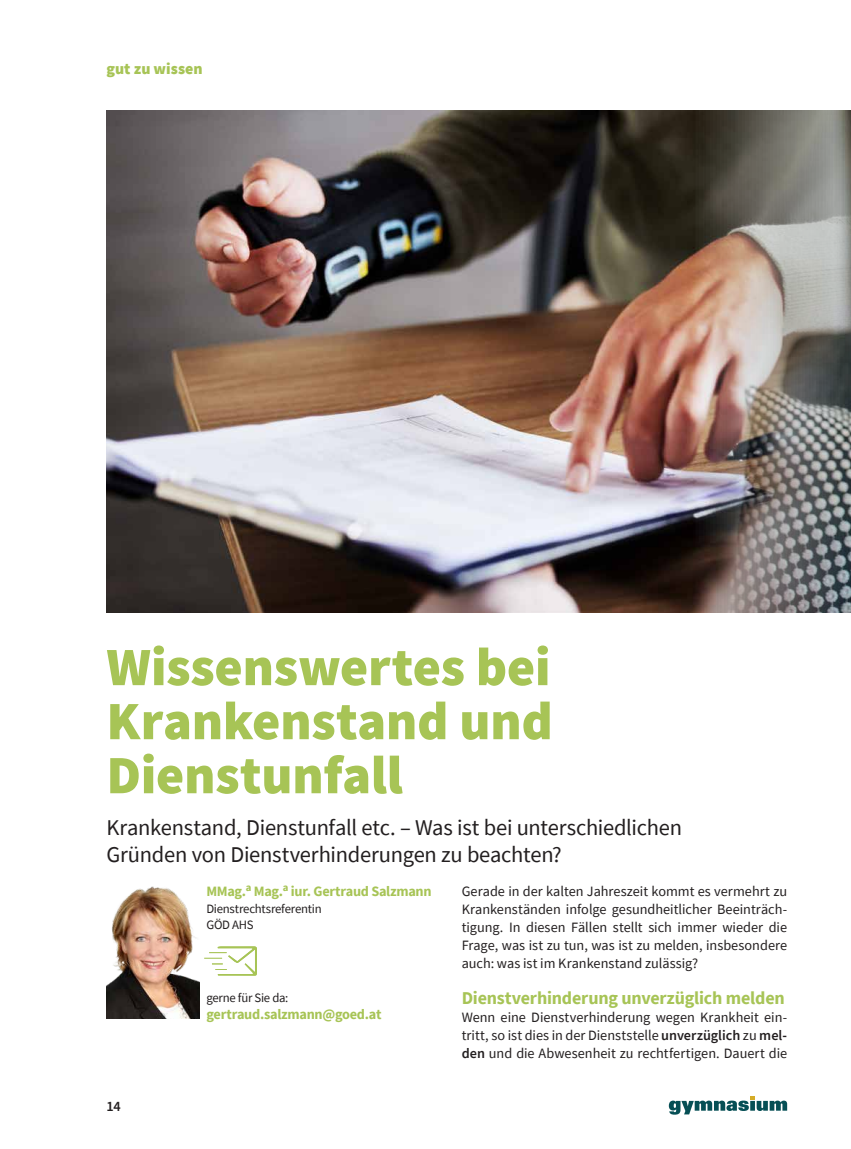
<style>
.page{position:relative;width:851px;height:1149px;background:#fff}
.page>*{position:absolute;margin:0;border:0;box-sizing:border-box;transform-origin:0 0}
.t1{font:900 54px/54px "Source Sans Pro";letter-spacing:-.005em;color:#a7c456;text-align:justify}
.t2{font:22.5px/27px "Source Sans Pro";letter-spacing:-.01em;color:#231f20}
.t3{font:700 18px "Source Sans Pro";letter-spacing:-.01em;color:#a7c456}
.t4{font:900 15.75px "Source Sans Pro";letter-spacing:.005em;color:#a7c456}
.t5{font:14.25px/18px "Source Sans Pro";color:#231f20;text-align:justify}
.t6{font:700 14.25px "Source Sans Pro";letter-spacing:-.02em;color:#a7c456}
.t7{font:600 14.25px "Source Sans Pro";color:#231f20}
.t8{font:12.75px/16.5px "Source Sans Pro";letter-spacing:-.02em;color:#231f20}
.s1{font-weight:600}
</style>
<div class="page">
<img style="left:106px;top:111px;width:589px;height:501px">
<img style="left:695px;top:111px;width:155px;height:501px">
<svg style="left:668px;top:1096px;width:119px;height:18px"></svg>
<svg style="left:204px;top:946px;width:53px;height:29px"></svg>
<img style="left:106px;top:886px;width:94px;height:132px">
<p class="t4" style="left:106px;top:58px;width:98px">gut zu wissen</p>
<h1 class="t1" style="left:106px;top:639px;width:448px">Wissenswertes bei Krankenstand und Dienstunfall</h1>
<h2 class="t2" style="left:106px;top:813px;width:577px">Krankenstand, Dienstunfall etc. – Was ist bei unterschiedlichen<br>Gründen von Dienstverhinderungen zu beachten?</h2>
<p class="t5" style="left:461px;top:882px;width:327px">Gerade in der kalten Jahreszeit kommt es vermehrt zu Krankenständen infolge gesundheitlicher Beeinträch&shy;tigung. In diesen Fällen stellt sich immer wieder die Frage, was ist zu tun, was ist zu melden, insbesondere auch: was ist im Krankenstand zulässig?</p>
<p class="t3" style="left:461px;top:985px;width:324px">Dienstverhinderung unverzüglich melden</p>
<p class="t5" style="left:461px;top:1008px;width:327px">Wenn eine Dienstverhinderung wegen Krankheit ein&shy;tritt, so ist dies in der Dienststelle <span class="s1">unverzüglich</span> zu <span class="s1">mel&shy;den</span> und die Abwesenheit zu rechtfertigen. Dauert die</p>
<p class="t6" style="left:206px;top:881px;width:227px">MMag.<sup>a</sup> Mag.<sup>a</sup> iur. Gertraud Salzmann</p>
<p class="t8" style="left:206px;top:899px;width:117px">Dienstrechtsreferentin<br>GÖD AHS</p>
<p class="t8" style="left:206px;top:989px;width:83px">gerne für Sie da:</p>
<p class="t6" style="left:206px;top:1004px;width:177px">gertraud.salzmann@goed.at</p>
<p class="t7" style="left:106px;top:1096px;width:16px">14</p>
</div>
